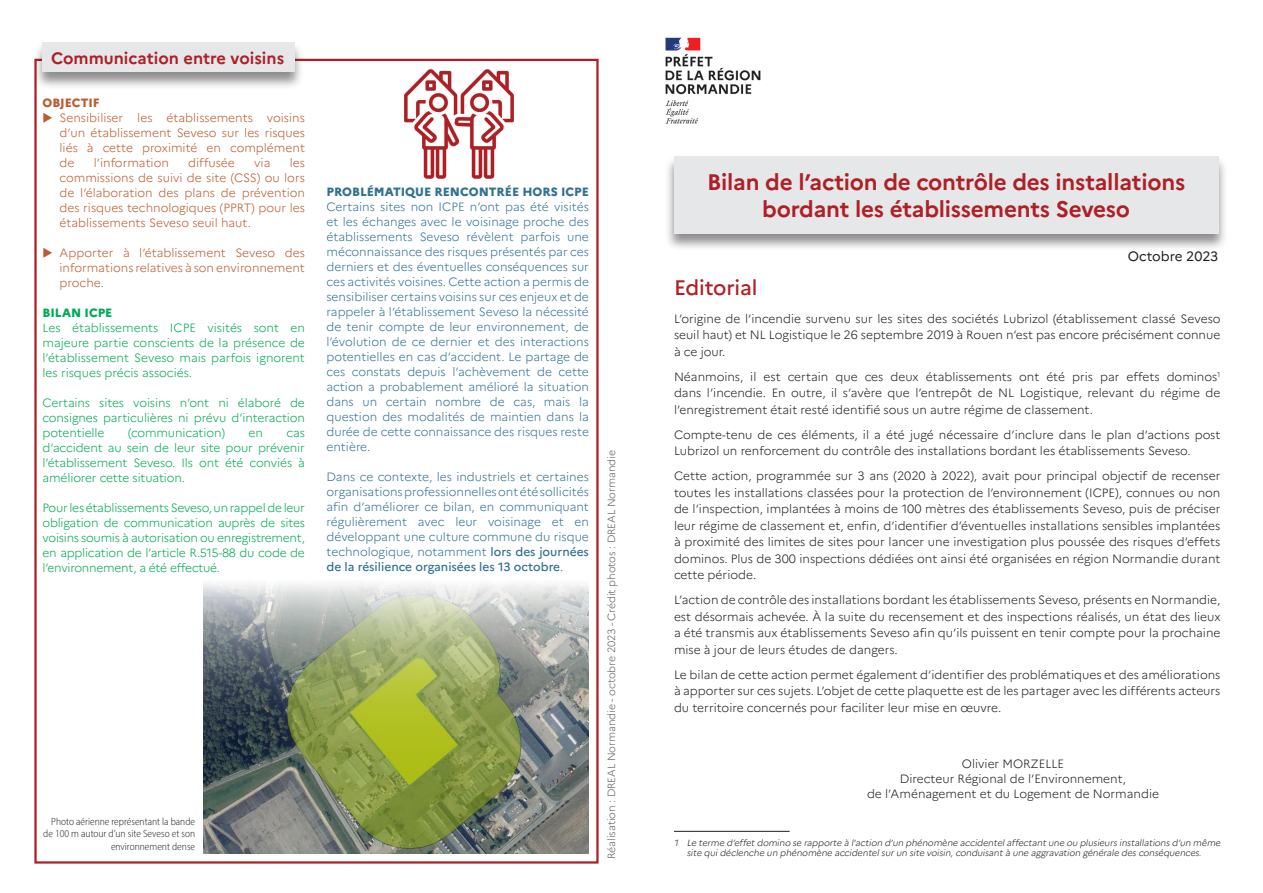
<style>
.page{position:relative;width:1263px;height:893px;background:#fff}
.page>*{position:absolute;margin:0;border:0;box-sizing:border-box;transform-origin:0 0}
.Titre2B{font:700 22.5px/27px "Marianne";letter-spacing:-.01em;color:#ae2026;text-align:center}
.Titre2B-2{font:500 21px "Marianne";letter-spacing:-.01em;color:#ae2026}
.Texte{font:700 16.5px "Marianne";color:#ae2026}
.t1{font:13.5px "Marianne";color:#231f20}
.Texte-2{font:300 12px/16.5px "Marianne";color:#231f20;text-align:justify}
.Texte-3{font:300 12px/15px "Marianne";color:#327290;text-align:justify}
.Texte-4{font:300 12px/15px "Marianne";letter-spacing:-.01em;color:#00ab54;text-align:justify}
.Texte-5{font:300 12px/15px "Marianne";color:#bb5b2f;text-align:justify}
.Texte-6{font:800 12px "Marianne";color:#327290}
.Texte-7{font:800 12px "Marianne";color:#00ab54}
.Texte-8{font:800 12px "Marianne";color:#bb5b2f}
.t2{font:10.5px/12.6px "Myriad Variable Concept";color:#231f20;text-align:right}
.Titre2B-3{font:300 10.5px "Marianne";letter-spacing:-.01em;color:#636366}
.Texte-9{font:italic 300 9px/10.8px "Marianne";color:#231f20}
.s1{font-weight:500}
</style>
<div class="page">
<img style="left:203px;top:582px;width:386px;height:272px">
<div style="left:34px;top:42px;width:270px;height:48px;background:#231f20;opacity:.51"></div>
<div style="left:43px;top:43px;width:252px;height:29px;background:#e6e7e9"></div>
<img style="left:665px;top:37px;width:96px;height:87px">
<hr style="left:674px;top:831px;width:116px;height:1px;background:#231f20">
<div style="left:665px;top:156px;width:562px;height:96px;background:#231f20;opacity:.51"></div>
<div style="left:674px;top:157px;width:544px;height:77px;background:#e6e7e9"></div>
<img style="left:404px;top:69px;width:110px;height:110px">
<p class="Texte" style="left:51px;top:45px;width:235px">Communication entre voisins</p>
<p class="Texte-8" style="left:43px;top:93px;width:59px">OBJECTIF</p>
<p class="Texte-5" style="left:60px;top:109px;width:247px;text-indent:-17px">◆ Sensibiliser les établissements voisins d’un établissement Seveso sur les risques liés à cette proximité en complément de</p>
<p class="Texte-5" style="left:94px;top:154px;width:77px">l’information</p>
<p class="Texte-5" style="left:188px;top:154px;width:48px">diffusée</p>
<p class="Texte-5" style="left:254px;top:154px;width:18px">via</p>
<p class="Texte-5" style="left:60px;top:154px;width:247px;text-indent:230px">les commissions de suivi de site (CSS) ou lors de l’élaboration des plans de prévention des risques technologiques (PPRT) pour les établissements Seveso seuil haut.</p>
<p class="Texte-5" style="left:60px;top:244px;width:247px;text-indent:-17px">◆ Apporter à l’établissement Seveso des informations relatives à son environnement proche.</p>
<p class="Texte-7" style="left:43px;top:303px;width:71px">BILAN ICPE</p>
<p class="Texte-4" style="left:43px;top:319px;width:264px">Les établissements ICPE visités sont en majeure partie conscients de la présence de l’établissement Seveso mais parfois ignorent les risques précis associés.</p>
<p class="Texte-4" style="left:43px;top:394px;width:264px">Certains sites voisins n’ont ni élaboré de consignes particulières ni prévu d’interaction potentielle</p>
<p class="Texte-4" style="left:128px;top:424px;width:98px">(communication)</p>
<p class="Texte-4" style="left:249px;top:424px;width:16px">en</p>
<p class="Texte-4" style="left:43px;top:424px;width:264px;text-indent:244px">cas d’accident au sein de leur site pour prévenir l’établissement Seveso. Ils ont été conviés à améliorer cette situation.</p>
<p class="Texte-4" style="left:43px;top:499px;width:264px">Pour les établissements Seveso, un rappel de leur obligation de communication auprès de sites voisins soumis à autorisation ou enregistrement, en application de l’article R.515-88 du code de l’environnement, a été effectué.</p>
<p class="t2" style="left:43px;top:815px;width:153px">Photo aérienne représentant la bande de 100 m autour d’un site Seveso et son environnement dense</p>
<p class="Texte-6" style="left:326px;top:183px;width:264px">PROBLÉMATIQUE RENCONTRÉE HORS ICPE</p>
<p class="Texte-3" style="left:326px;top:198px;width:264px">Certains sites non ICPE n’ont pas été visités et les échanges avec le voisinage proche des établissements Seveso révèlent parfois une méconnaissance des risques présentés par ces derniers et des éventuelles conséquences sur ces activités voisines. Cette action a permis de sensibiliser certains voisins sur ces enjeux et de rappeler à l’établissement Seveso la nécessité de tenir compte de leur environnement, de l’évolution de ce dernier et des interactions potentielles en cas d’accident. Le partage de ces constats depuis l’achèvement de cette action a probablement amélioré la situation dans un certain nombre de cas, mais la question des modalités de maintien dans la durée de cette connaissance des risques reste entière.</p>
<p class="Texte-3" style="left:326px;top:468px;width:264px">Dans ce contexte, les industriels et certaines organisations professionnelles ont été sollicités afin d’améliorer ce bilan, en communiquant régulièrement avec leur voisinage et en développant une culture commune du risque technologique, notamment <span class="s1">lors des journées de la résilience organisées les 13 octobre</span>.</p>
<p class="Titre2B-3" style="left:603px;top:859px;width:410px;rotate:-90deg">Réalisation : DREAL Normandie - octobre 2023 - Crédit photos : DREAL Normandie</p>
<p class="Titre2B" style="left:707px;top:167px;width:480px">Bilan de l’action de contrôle des installations bordant les établissements Seveso</p>
<p class="Titre2B-2" style="left:674px;top:272px;width:85px">Editorial</p>
<p class="t1" style="left:1128px;top:245px;width:92px">Octobre 2023</p>
<p class="Texte-2" style="left:674px;top:309px;width:548px">L’origine de l’incendie survenu sur les sites des sociétés Lubrizol (établissement classé Seveso seuil haut) et NL Logistique le 26 septembre 2019 à Rouen n’est pas encore précisément connue à ce jour.</p>
<p class="Texte-2" style="left:674px;top:367px;width:548px">Néanmoins, il est certain que ces deux établissements ont été pris par effets dominos<sup>1 </sup>dans l’incendie. En outre, il s’avère que l’entrepôt de NL Logistique, relevant du régime de l’enregistrement était resté identifié sous un autre régime de classement.</p>
<p class="Texte-2" style="left:674px;top:425px;width:548px">Compte-tenu de ces éléments, il a été jugé nécessaire d’inclure dans le plan d’actions post<br>Lubrizol un renforcement du contrôle des installations bordant les établissements Seveso.</p>
<p class="Texte-2" style="left:674px;top:467px;width:548px">Cette action, programmée sur 3 ans (2020 à 2022), avait pour principal objectif de recenser toutes les installations classées pour la protection de l’environnement (ICPE), connues ou non de l’inspection, implantées à moins de 100 mètres des établissements Seveso, puis de préciser leur régime de classement et, enfin, d’identifier d’éventuelles installations sensibles implantées à proximité des limites de sites pour lancer une investigation plus poussée des risques d’effets dominos. Plus de 300 inspections dédiées ont ainsi été organisées en région Normandie durant cette période.</p>
<p class="Texte-2" style="left:674px;top:591px;width:548px">L’action de contrôle des installations bordant les établissements Seveso, présents en Normandie, est désormais achevée. À la suite du recensement et des inspections réalisés, un état des lieux a été transmis aux établissements Seveso afin qu’ils puissent en tenir compte pour la prochaine mise à jour de leurs études de dangers.</p>
<p class="Texte-2" style="left:674px;top:665px;width:548px">Le bilan de cette action permet également d’identifier des problématiques et des améliorations à apporter sur ces sujets. L’objet de cette plaquette est de les partager avec les différents acteurs du territoire concernés pour faciliter leur mise en œuvre.</p>
<p class="Texte-2" style="left:962px;top:755px;width:104px">Olivier MORZELLE</p>
<p class="Texte-2" style="left:900px;top:770px;width:228px">Directeur Régional de l’Environnement,</p>
<p class="Texte-2" style="left:867px;top:785px;width:294px">de l’Aménagement et du Logement de Normandie</p>
<p class="Texte-9" style="left:687px;top:836px;width:537px;text-indent:-13px">1 Le terme d’effetdomino se rapporte à l’action d’un phénomène accidentelaffectantune ou plusieursinstallationsd’un même site quidéclenche un phénomène accidentelsurun site voisin,conduisantà une aggravation générale desconséquences.</p>
</div>
